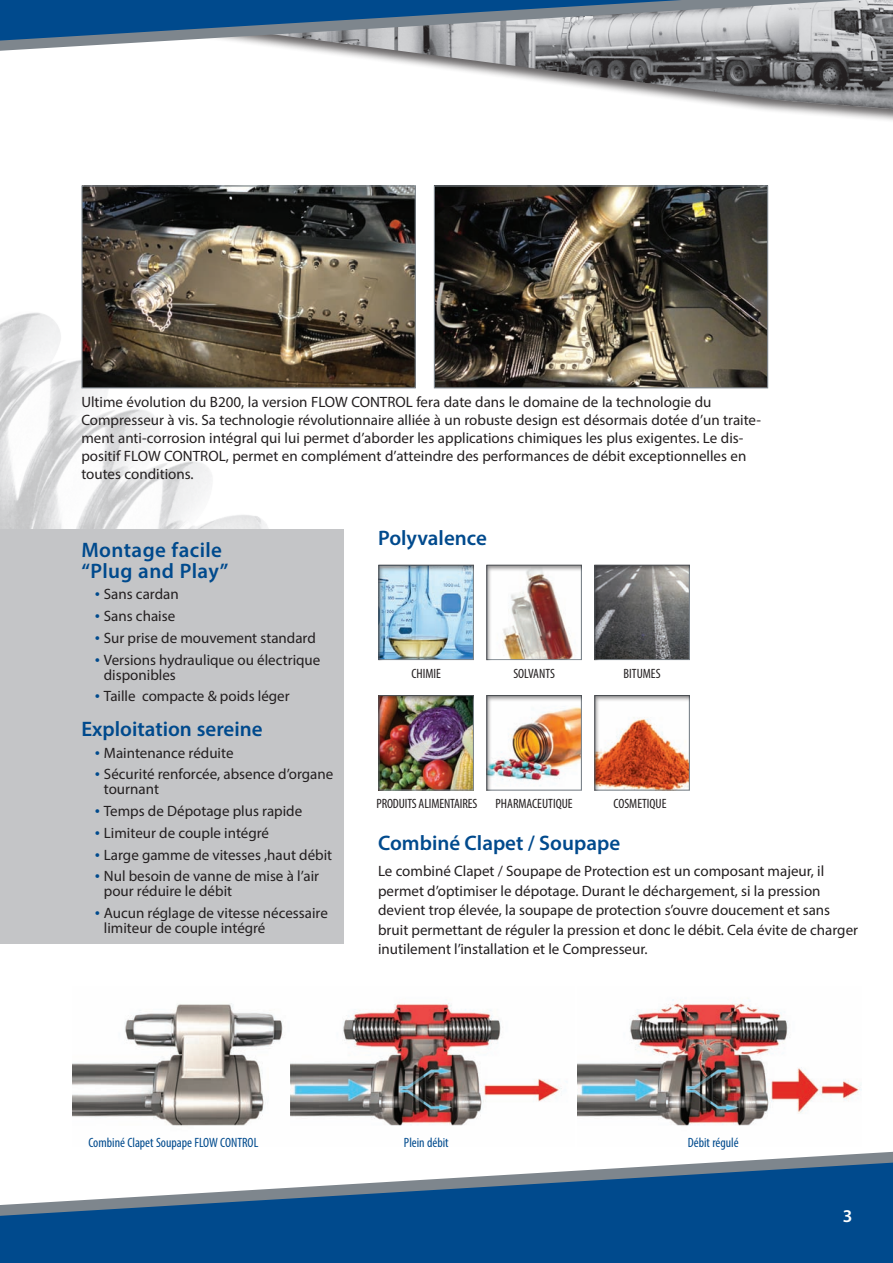
<style>
.page{position:relative;width:893px;height:1263px;background:#fff}
.page>*{position:absolute;margin:0;border:0;box-sizing:border-box;transform-origin:0 0}
.t1{font:600 21px "Myriad Pro";color:#004a8d}
.t2{font:600 21px/21px "Myriad Pro";letter-spacing:.02em;color:#004a8d}
.t3{font:600 18px "Myriad Pro";color:#fff}
.t4{font:15px/19.5px "Myriad Pro";color:#231f20}
.t5{font:condensed 13.5px "Myriad Pro";color:#231f20}
.t6{font:condensed 13.5px "Myriad Pro";color:#004a8d}
.s1{font-family:"Times New Roman";color:#004a8d}
</style>
<div class="page">
<img style="left:0;top:312px;width:374px;height:562px">
<img style="left:726px;top:105px;width:167px;height:12px">
<svg style="left:0;top:0;width:893px;height:105px"></svg>
<svg style="left:0;top:1151px;width:893px;height:112px;fill:#004a8d"></svg>
<div style="left:377px;top:563px;width:97px;height:99px;background:#231f20;opacity:.5"></div>
<div style="left:377px;top:693px;width:97px;height:99px;background:#231f20;opacity:.5"></div>
<div style="left:485px;top:563px;width:97px;height:99px;background:#231f20;opacity:.5"></div>
<div style="left:485px;top:693px;width:97px;height:99px;background:#231f20;opacity:.5"></div>
<div style="left:593px;top:563px;width:97px;height:99px;background:#231f20;opacity:.5"></div>
<div style="left:593px;top:693px;width:97px;height:99px;background:#231f20;opacity:.5"></div>
<hr style="left:0;top:529px;width:1px;height:416px;background:#231f20;opacity:.5">
<div style="left:0;top:530px;width:343px;height:414px;background:#c4c5c7"></div>
<img style="left:83px;top:187px;width:331px;height:199px">
<div style="left:81px;top:185px;width:335px;height:203px;border:1px solid #7e868d"></div>
<img style="left:436px;top:187px;width:330px;height:199px">
<div style="left:434px;top:185px;width:334px;height:203px;border:1px solid #7e868d"></div>
<img style="left:72px;top:1003px;width:219px;height:123px">
<img style="left:578px;top:999px;width:283px;height:127px">
<img style="left:291px;top:1002px;width:276px;height:124px">
<p class="t4" style="left:81px;top:393px;width:681px;line-height:18px">Ultime évolution du B200, la version FLOW CONTROL fera date dans le domaine de la technologie du Compresseur à vis. Sa technologie révolutionnaire alliée à un robuste design est désormais dotée d’un traite&shy;ment anti-corrosion intégral qui lui permet d’aborder les applications chimiques les plus exigentes. Le dis&shy;positif FLOW CONTROL, permet en complément d’atteindre des performances de débit exceptionnelles en toutes conditions.</p>
<h1 class="t2" style="left:81px;top:538px;width:149px">Montage facile “Plug and Play”</h1>
<p class="t4" style="left:95px;top:584px;width:85px"><span class="s1">•</span> Sans cardan</p>
<p class="t4" style="left:95px;top:606px;width:82px"><span class="s1">•</span> Sans chaise</p>
<p class="t4" style="left:95px;top:628px;width:222px"><span class="s1">•</span> Sur prise de mouvement standard</p>
<p class="t4" style="left:104px;top:652px;width:218px;line-height:15px;text-indent:-9px"><span class="s1">•</span> Versions hydraulique ou électrique disponibles</p>
<p class="t4" style="left:95px;top:686px;width:196px"><span class="s1">•</span> Taille compacte &amp; poids léger</p>
<h1 class="t1" style="left:81px;top:715px;width:183px">Exploitation sereine</h1>
<p class="t4" style="left:95px;top:742px;width:140px"><span class="s1">•</span> Maintenance réduite</p>
<p class="t4" style="left:104px;top:766px;width:231px;line-height:15px;text-indent:-9px"><span class="s1">•</span> Sécurité renforcée, absence d’organe tournant</p>
<p class="t4" style="left:95px;top:801px;width:209px"><span class="s1">•</span> Temps de Dépotage plus rapide</p>
<p class="t4" style="left:95px;top:823px;width:176px"><span class="s1">•</span> Limiteur de couple intégré</p>
<p class="t4" style="left:95px;top:844px;width:239px"><span class="s1">•</span> Large gamme de vitesses ,haut débit</p>
<p class="t4" style="left:104px;top:868px;width:217px;line-height:15px;text-indent:-9px"><span class="s1">•</span> Nul besoin de vanne de mise à l’air pour réduire le débit</p>
<p class="t4" style="left:104px;top:905px;width:225px;line-height:15px;text-indent:-9px"><span class="s1">•</span> Aucun réglage de vitesse nécessaire limiteur de couple intégré</p>
<h1 class="t1" style="left:378px;top:525px;width:110px">Polyvalence</h1>
<p class="t5" style="left:411px;top:665px;width:31px">CHIMIE</p>
<p class="t5" style="left:513px;top:665px;width:43px">SOLVANTS</p>
<p class="t5" style="left:624px;top:665px;width:38px">BITUMES</p>
<p class="t5" style="left:376px;top:795px;width:102px">PRODUITS ALIMENTAIRES</p>
<p class="t5" style="left:496px;top:795px;width:79px">PHARMACEUTIQUE</p>
<p class="t5" style="left:613px;top:795px;width:55px">COSMETIQUE</p>
<h1 class="t1" style="left:378px;top:829px;width:244px">Combiné Clapet / Soupape</h1>
<p class="t4" style="left:378px;top:861px;width:481px">Le combiné Clapet / Soupape de Protection est un composant majeur, il permet d’optimiser le dépotage. Durant le déchargement, si la pression devient trop élevée, la soupape de protection s’ouvre doucement et sans bruit permettant de réguler la pression et donc le débit. Cela évite de charger inutilement l’installation et le Compresseur.</p>
<p class="t6" style="left:89px;top:1134px;width:171px">Combiné Clapet Soupape FLOW CONTROL</p>
<p class="t6" style="left:404px;top:1134px;width:46px">Plein débit</p>
<p class="t6" style="left:688px;top:1134px;width:52px">Débit régulé</p>
<p class="t3" style="left:843px;top:1204px;width:11px">3</p>
</div>
